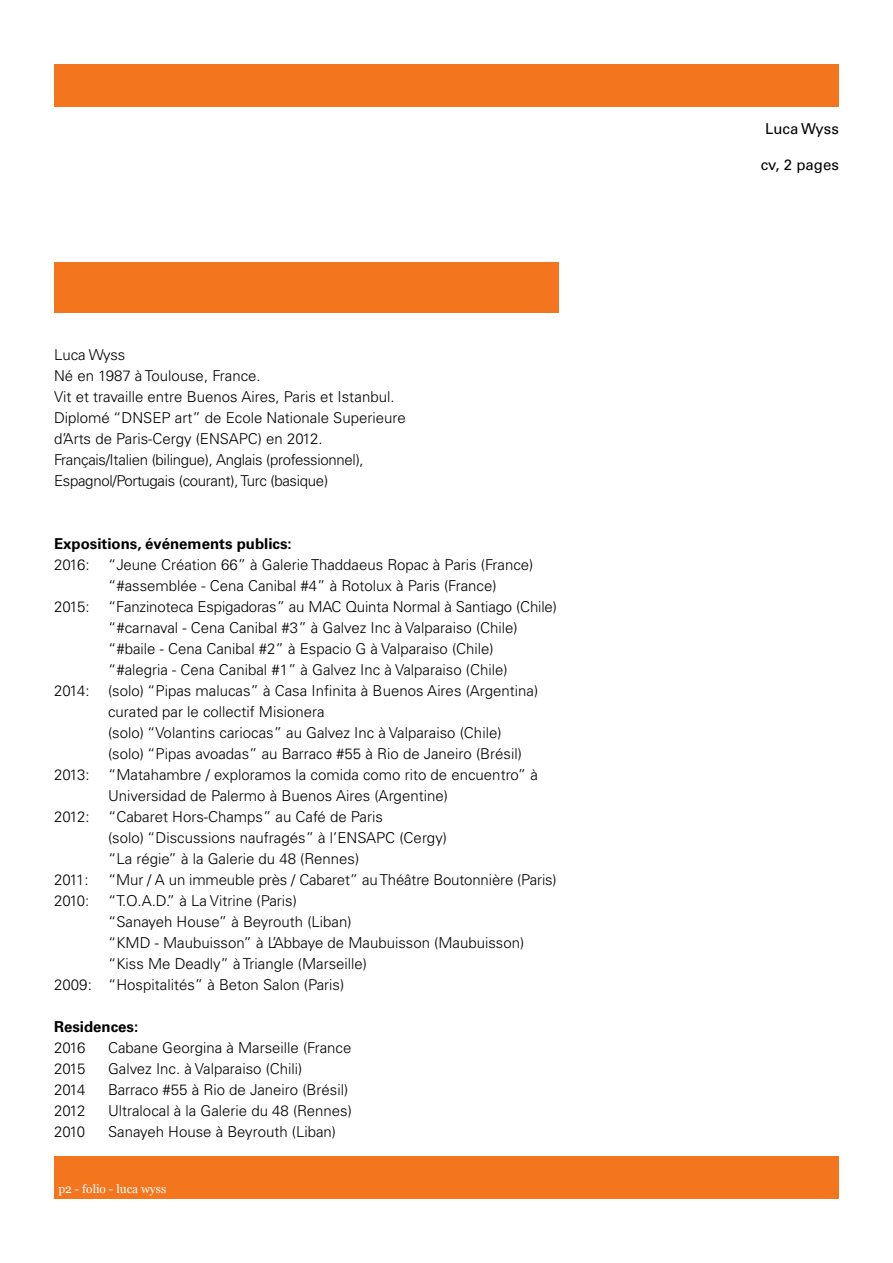
<style>
.page{position:relative;width:893px;height:1263px;background:#fff}
.page>*{position:absolute;margin:0;border:0;box-sizing:border-box;transform-origin:0 0}
.t1{font:300 15px/21px "Univers LT Std";color:#000}
.t2{font:700 15px "Univers LT Std";color:#000}
.t3{font:15px "Univers LT Std";color:#000}
.t4{font:12px "Georgia";color:#fff}
</style>
<div class="page">
<div style="left:54px;top:1156px;width:785px;height:42px;background:#f3751e"></div>
<div style="left:54px;top:64px;width:785px;height:43px;background:#f3751e"></div>
<div style="left:54px;top:262px;width:504px;height:50px;background:#f3751e"></div>
<p class="t1" style="left:54px;top:344px;width:353px">Luca Wyss<br>Né en 1987 à Toulouse, France.<br>Vit et travaille entre Buenos Aires, Paris et Istanbul.<br>Diplomé “DNSEP art” de Ecole Nationale Superieure d’Arts de Paris-Cergy (ENSAPC) en 2012.<br>Français/Italien (bilingue), Anglais (professionnel), Espagnol/Portugais (courant), Turc (basique)</p>
<p class="t2" style="left:54px;top:535px;width:239px">Expositions, événements publics:</p>
<p class="t1" style="left:54px;top:554px;width:481px">2016: “Jeune Création 66” à Galerie Thaddaeus Ropac à Paris (France)</p>
<p class="t1" style="left:108px;top:575px;width:390px">“#assemblée - Cena Canibal #4” à Rotolux à Paris (France)</p>
<p class="t1" style="left:54px;top:596px;width:504px">2015: “Fanzinoteca Espigadoras” au MAC Quinta Normal à Santiago (Chile)</p>
<p class="t1" style="left:108px;top:617px;width:411px">“#carnaval - Cena Canibal #3” à Galvez Inc à Valparaiso (Chile)</p>
<p class="t1" style="left:108px;top:638px;width:387px">“#baile - Cena Canibal #2” à Espacio G à Valparaiso (Chile)</p>
<p class="t1" style="left:108px;top:659px;width:401px">“#alegria - Cena Canibal #1” à Galvez Inc à Valparaiso (Chile)</p>
<p class="t1" style="left:54px;top:680px;width:486px">2014: (solo) “Pipas malucas” à Casa Infinita à Buenos Aires (Argentina)</p>
<p class="t1" style="left:108px;top:701px;width:218px">curated par le collectif Misionera</p>
<p class="t1" style="left:108px;top:722px;width:395px">(solo) “Volantins cariocas” au Galvez Inc à Valparaiso (Chile)</p>
<p class="t1" style="left:108px;top:743px;width:415px">(solo) “Pipas avoadas” au Barraco #55 à Rio de Janeiro (Brésil)</p>
<p class="t1" style="left:54px;top:764px;width:485px">2013: “Matahambre / exploramos la comida como rito de encuentro” à</p>
<p class="t1" style="left:108px;top:785px;width:341px">Universidad de Palermo à Buenos Aires (Argentine)</p>
<p class="t1" style="left:54px;top:806px;width:330px">2012: “Cabaret Hors-Champs” au Café de Paris</p>
<p class="t1" style="left:108px;top:827px;width:340px">(solo) “Discussions naufragés” à l’ENSAPC (Cergy)</p>
<p class="t1" style="left:108px;top:848px;width:253px">“La régie” à la Galerie du 48 (Rennes)</p>
<p class="t1" style="left:54px;top:869px;width:36px">2011:</p>
<p class="t1" style="left:108px;top:869px;width:450px">“Mur / A un immeuble près / Cabaret” au Théâtre Boutonnière (Paris)</p>
<p class="t1" style="left:54px;top:890px;width:244px">2010: “T.O.A.D.” à La Vitrine (Paris)</p>
<p class="t1" style="left:108px;top:911px;width:245px">“Sanayeh House” à Beyrouth (Liban)</p>
<p class="t1" style="left:108px;top:932px;width:418px">“KMD - Maubuisson” à L’Abbaye de Maubuisson (Maubuisson)</p>
<p class="t1" style="left:108px;top:953px;width:261px">“Kiss Me Deadly” à Triangle (Marseille)</p>
<p class="t1" style="left:54px;top:974px;width:292px">2009: “Hospitalités” à Beton Salon (Paris)</p>
<p class="t2" style="left:54px;top:1018px;width:86px">Residences:</p>
<p class="t1" style="left:54px;top:1037px;width:33px">2016</p>
<p class="t1" style="left:108px;top:1037px;width:245px">Cabane Georgina à Marseille (France</p>
<p class="t1" style="left:54px;top:1058px;width:33px">2015</p>
<p class="t1" style="left:108px;top:1058px;width:196px">Galvez Inc. à Valparaiso (Chili)</p>
<p class="t1" style="left:54px;top:1079px;width:33px">2014</p>
<p class="t1" style="left:108px;top:1079px;width:242px">Barraco #55 à Rio de Janeiro (Brésil)</p>
<p class="t1" style="left:54px;top:1100px;width:33px">2012</p>
<p class="t1" style="left:108px;top:1100px;width:245px">Ultralocal à la Galerie du 48 (Rennes)</p>
<p class="t1" style="left:54px;top:1121px;width:33px">2010</p>
<p class="t1" style="left:108px;top:1121px;width:230px">Sanayeh House à Beyrouth (Liban)</p>
<p class="t4" style="left:58px;top:1182px;width:109px">p2 - folio - luca wyss</p>
<p class="t3" style="left:765px;top:120px;width:75px">Luca Wyss</p>
<p class="t3" style="left:761px;top:156px;width:80px">cv, 2 pages</p>
</div>
